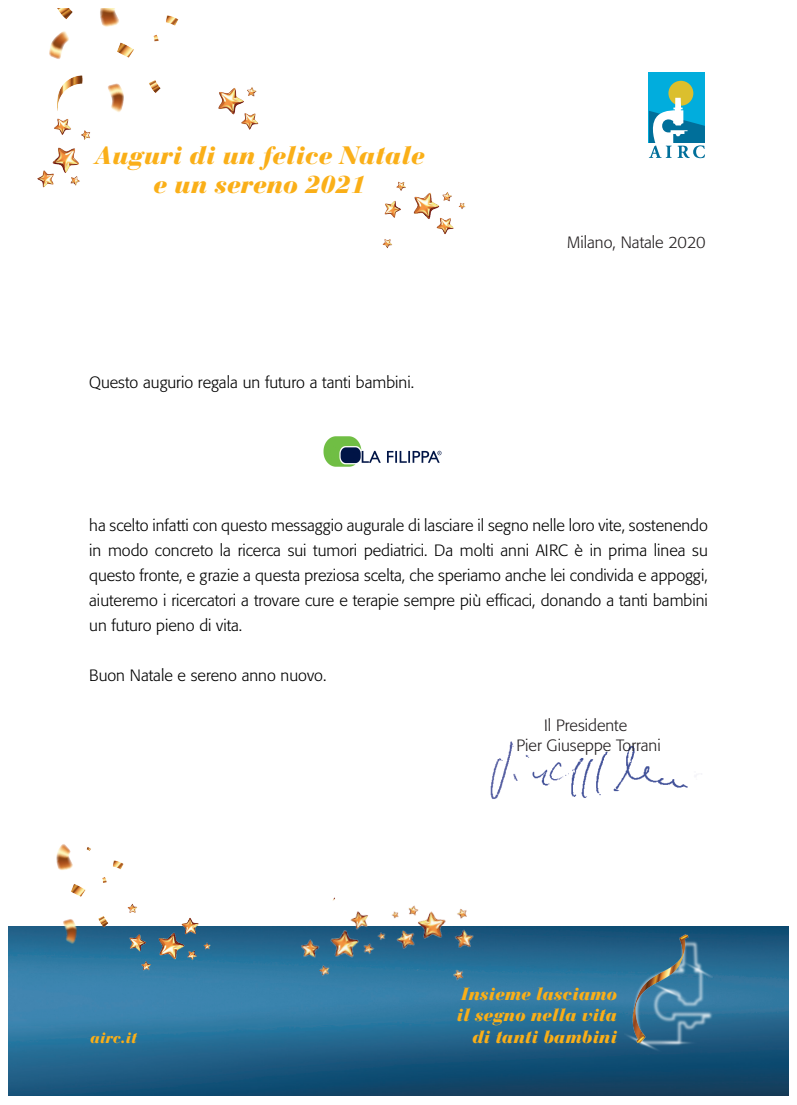
<style>
.page{position:relative;width:797px;height:1105px;background:#fff}
.page>*{position:absolute;margin:0;border:0;box-sizing:border-box;transform-origin:0 0}
.t1{font:italic 900 25px/28.8px "Bauer Bodoni";letter-spacing:-.01em;color:#faaf18;text-align:center}
.t2{font:italic 900 17.5px/21.2px "Bauer Bodoni";letter-spacing:-.01em;color:#faaf18;text-align:right}
.t3{font:300 16.25px/25px "Formata";color:#000;text-align:justify}
.t4{font:300 16.25px/20px "Formata";color:#231f20;text-align:center}
.t5{font:italic 900 15px "Bauer Bodoni";letter-spacing:-.01em;color:#faaf18}
</style>
<div class="page">
<img style="left:9px;top:926px;width:779px;height:170px">
<img style="left:490px;top:741px;width:212px;height:58px">
<div style="left:649px;top:72px;width:56px;height:71px;background:#01addd"></div>
<div style="left:668px;top:81px;width:25px;height:25px;background:#dbbf2d;border-radius:50%"></div>
<svg style="left:648px;top:98px;width:57px;height:60px"></svg>
<img style="left:624px;top:926px;width:88px;height:125px">
<img style="left:49px;top:9px;width:130px;height:103px">
<img style="left:37px;top:118px;width:54px;height:70px">
<img style="left:382px;top:181px;width:84px;height:68px">
<img style="left:218px;top:87px;width:41px;height:43px">
<img style="left:125px;top:903px;width:105px;height:74px">
<img style="left:353px;top:905px;width:134px;height:96px">
<img style="left:291px;top:897px;width:120px;height:89px">
<img style="left:46px;top:844px;width:85px;height:107px">
<img style="left:323px;top:436px;width:119px;height:31px">
<h1 class="t1" style="left:94px;top:141px;width:332px">Auguri di un felice Natale e un sereno 2021</h1>
<p class="t3" style="left:89px;top:370px;width:326px">Questo augurio regala un futuro a tanti bambini.</p>
<p class="t4" style="left:567px;top:233px;width:140px">Milano, Natale 2020</p>
<p class="t3" style="left:89px;top:513px;width:620px">ha scelto infatti con questo messaggio augurale di lasciare il segno nelle loro vite, sostenendo in modo concreto la ricerca sui tumori pediatrici. Da molti anni AIRC è in prima linea su questo fronte, e grazie a questa preziosa scelta, che speriamo anche lei condivida e appoggi, aiuteremo i ricercatori a trovare cure e terapie sempre più efficaci, donando a tanti bambini un futuro pieno di vita.</p>
<p class="t3" style="left:89px;top:663px;width:239px">Buon Natale e sereno anno nuovo.</p>
<p class="t4" style="left:516px;top:715px;width:146px">Il Presidente<br>Pier Giuseppe Torrani</p>
<p class="t5" style="left:90px;top:1029px;width:49px">airc.it</p>
<p class="t2" style="left:456px;top:983px;width:162px">Insieme lasciamo il segno nella vita di tanti bambini</p>
</div>
